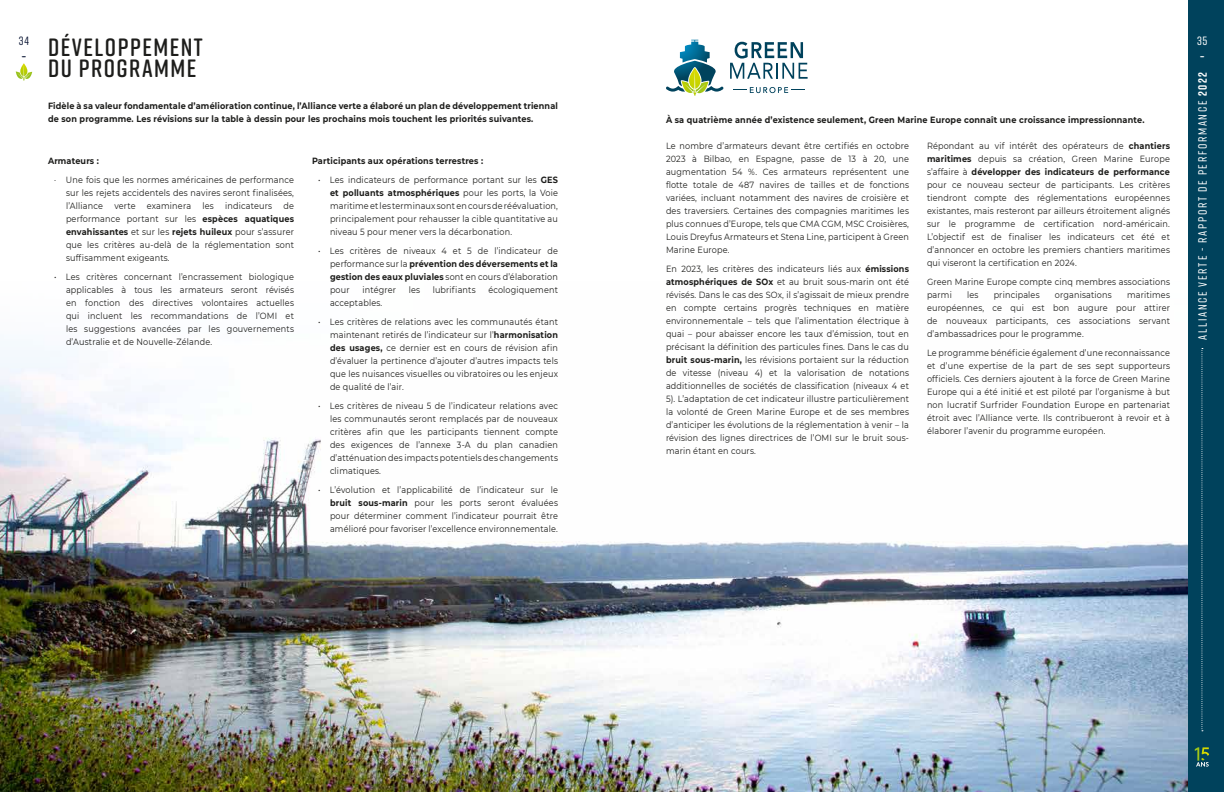
<style>
.page{position:relative;width:1224px;height:792px;background:#fff}
.page>*{position:absolute;margin:0;border:0;box-sizing:border-box;transform-origin:0 0}
.t1{font:600 25px/21.8px "Rift Soft";letter-spacing:.06em;color:#1d1d1b}
.t2{font:500 12px "Rift Soft";letter-spacing:.14em;color:#fff}
.t3{font:500 12px "Rift Soft";color:#141f3c}
.t4{font:700 12px "Rift Soft";color:#141f3c}
.t5{font:700 12px "Rift Soft";color:#fff}
.List_Paragraph{font:9px/13px "Montserrat";letter-spacing:.02em;color:#1d1d1b;text-align:justify;scale:.9 1}
.t6{font:700 9px/13px "Montserrat";letter-spacing:.02em;color:#1d1d1b;scale:.9 1}
.s1{font-weight:700}
</style>
<div class="page">
<img style="left:0;top:39px;width:1188px;height:753px">
<div style="left:1188px;top:0;width:36px;height:792px;background:#00425c"></div>
<svg style="left:16px;top:63px;width:16px;height:18px"></svg>
<svg style="left:1201px;top:348px;width:2px;height:383px"></svg>
<svg style="left:1195px;top:747px;width:14px;height:20px"></svg>
<svg style="left:666px;top:40px;width:58px;height:56px"></svg>
<svg style="left:733px;top:87px;width:71px;height:6px"></svg>
<svg style="left:730px;top:42px;width:78px;height:37px"></svg>
<h2 class="t3" style="left:19px;top:33px;width:12px">34</h2>
<h2 class="t4" style="left:22px;top:49px;width:6px">–</h2>
<p class="t1" style="left:48px;top:35px;width:156px">DÉVELOPPEMENT<br>DU PROGRAMME</p>
<p class="t6" style="left:48px;top:98px;width:568px">Fidèle à sa valeur fondamentale d’amélioration continue, l’Alliance verte a élaboré un plan de développement triennal de son programme. Les révisions sur la table à dessin pour les prochains mois touchent les priorités suivantes.</p>
<p class="t6" style="left:48px;top:154px;width:58px">Armateurs :</p>
<p class="List_Paragraph" style="left:66px;top:173px;width:255px;text-indent:-12px">· Une fois que les normes américaines de performance sur les rejets accidentels des navires seront finalisées, l’Alliance</p>
<p class="List_Paragraph" style="left:66px;top:199px;width:255px;text-indent:217px">de performance portant sur les <span class="s1">espèces aquatiques envahissantes</span> et sur les <span class="s1">rejets huileux</span> pour s’assurer que les critères au-delà de la réglementation sont suffisamment exigeants.</p>
<p class="List_Paragraph" style="left:66px;top:270px;width:255px;text-indent:-12px">• Les critères concernant l’encrassement biologique applicables à tous les armateurs seront révisés en fonction des directives volontaires actuelles qui incluent les recommandations de l’OMI et les suggestions avancées par les gouvernements d’Australie et de Nouvelle-Zélande.</p>
<p class="List_Paragraph" style="left:114px;top:199px;width:25px">verte</p>
<p class="List_Paragraph" style="left:147px;top:199px;width:51px">examinera</p>
<p class="List_Paragraph" style="left:202px;top:199px;width:14px">les</p>
<p class="List_Paragraph" style="left:225px;top:199px;width:54px">indicateurs</p>
<p class="t6" style="left:312px;top:153px;width:192px">Participants aux opérations terrestres :</p>
<p class="List_Paragraph" style="left:330px;top:172px;width:255px;text-indent:-12px">• Les indicateurs de performance portant sur les <span class="s1">GES et polluants atmosphériques</span> pour les ports, la Voie maritime et les terminaux sont en cours de réévaluation, principalement pour rehausser la cible quantitative au niveau 5 pour mener vers la décarbonation.</p>
<p class="List_Paragraph" style="left:330px;top:243px;width:255px;text-indent:-12px">• Les critères de niveaux 4 et 5 de l’indicateur de performance sur la <span class="s1">prévention des déversements et la gestion des eaux pluviales</span> sont en cours d’élaboration pour</p>
<p class="List_Paragraph" style="left:362px;top:282px;width:39px">intégrer</p>
<p class="List_Paragraph" style="left:409px;top:282px;width:14px">les</p>
<p class="List_Paragraph" style="left:433px;top:282px;width:49px">lubrifiants</p>
<p class="List_Paragraph" style="left:488px;top:282px;width:79px">écologiquement</p>
<p class="List_Paragraph" style="left:330px;top:295px;width:60px">acceptables.</p>
<p class="List_Paragraph" style="left:330px;top:314px;width:255px;text-indent:-12px">• Les critères de relations avec les communautés étant maintenant retirés de l’indicateur sur l’<span class="s1">harmonisation des usages,</span> ce dernier est en cours de révision afin d’évaluer la pertinence d’ajouter d’autres impacts tels que les nuisances visuelles ou vibratoires ou les enjeux de qualité de l’air.</p>
<p class="List_Paragraph" style="left:330px;top:398px;width:255px;text-indent:-12px">• Les critères de niveau 5 de l’indicateur relations avec les communautés seront remplacés par de nouveaux critères afin que les participants tiennent compte des exigences de l’annexe 3-A du plan canadien d’atténuation des impacts potentiels des changements climatiques.</p>
<p class="List_Paragraph" style="left:330px;top:482px;width:255px;text-indent:-12px">• L’évolution et l’applicabilité de l’indicateur sur le <span class="s1">bruit sous-marin</span> pour les ports seront évaluées pour déterminer comment l’indicateur pourrait être amélioré pour favoriser l’excellence environnementale.</p>
<p class="t6" style="left:666px;top:113px;width:533px">À sa quatrième année d’existence seulement, Green Marine Europe connaît une croissance impressionnante.</p>
<p class="List_Paragraph" style="left:666px;top:139px;width:272px">Le nombre d’armateurs devant être certifiés en octobre 2023 à Bilbao, en Espagne, passe de 13 à 20, une augmentation 54 %. Ces armateurs représentent une flotte totale de 487 navires de tailles et de fonctions variées, incluant notamment des navires de croisière et des traversiers. Certaines des compagnies maritimes les plus connues d’Europe, tels que CMA CGM, MSC Croisières, Louis Dreyfus Armateurs et Stena Line, participent à Green Marine Europe.</p>
<p class="List_Paragraph" style="left:666px;top:262px;width:272px">En 2023, les critères des indicateurs liés aux <span class="s1">émissions atmosphériques de SOx</span> et au bruit sous-marin ont été révisés. Dans le cas des SOx, il s’agissait de mieux prendre en compte certains progrès techniques en matière environnementale – tels que l’alimentation électrique à quai – pour abaisser encore les taux d’émission, tout en précisant la définition des particules fines. Dans le cas du <span class="s1">bruit sous-marin,</span> les révisions portaient sur la réduction de vitesse (niveau 4) et la valorisation de notations additionnelles de sociétés de classification (niveaux 4 et 5). L’adaptation de cet indicateur illustre particulièrement la volonté de Green Marine Europe et de ses membres d’anticiper les évolutions de la réglementation à venir – la révision des lignes directrices de l’OMI sur le bruit sous&shy;marin étant en cours.</p>
<p class="List_Paragraph" style="left:927px;top:139px;width:272px">Répondant au vif intérêt des opérateurs de <span class="s1">chantiers maritimes</span> depuis sa création, Green Marine Europe s’affaire à <span class="s1">développer des indicateurs de performance </span>pour ce nouveau secteur de participants. Les critères tiendront compte des réglementations européennes existantes, mais resteront par ailleurs étroitement alignés sur le programme de certification nord-américain.<br>L’objectif est de finaliser les indicateurs cet été et d’annoncer en octobre les premiers chantiers maritimes qui viseront la certification en 2024.</p>
<p class="List_Paragraph" style="left:927px;top:275px;width:271px">Green Marine Europe compte cinq membres associations parmi</p>
<p class="List_Paragraph" style="left:927px;top:288px;width:272px;text-indent:200px">maritimes européennes, ce qui est bon augure pour attirer de nouveaux participants, ces associations servant d’ambassadrices pour le programme.</p>
<p class="List_Paragraph" style="left:927px;top:346px;width:272px">Le programme bénéficie également d’une reconnaissance et d’une expertise de la part de ses sept supporteurs officiels. Ces derniers ajoutent à la force de Green Marine Europe qui a été initié et est piloté par l’organisme à but non lucratif Surfrider Foundation Europe en partenariat étroit avec l’Alliance verte. Ils contribueront à revoir et à élaborer l’avenir du programme européen.</p>
<p class="List_Paragraph" style="left:967px;top:288px;width:14px">les</p>
<p class="List_Paragraph" style="left:994px;top:288px;width:53px">principales</p>
<p class="List_Paragraph" style="left:1055px;top:288px;width:65px">organisations</p>
<h2 class="t2" style="left:1197px;top:33px;width:12px">35</h2>
<h2 class="t5" style="left:1200px;top:49px;width:6px">–</h2>
<h2 class="t2" style="left:1194px;top:340px;width:269px;rotate:-90deg">ALLIANCE VERTE - RAPPORT DE PERFORMANCE <span class="s1">2022</span></h2>
</div>
